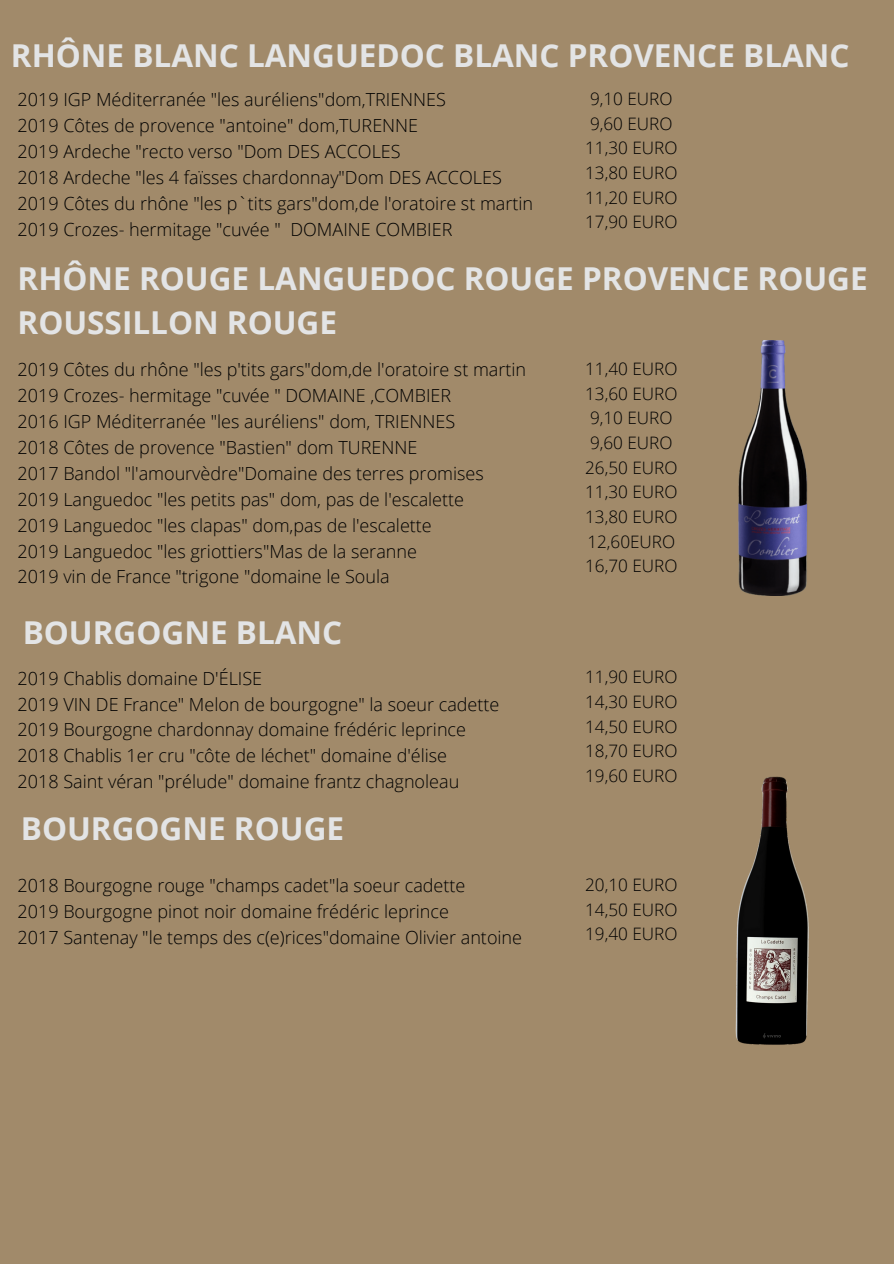
<style>
.page{position:relative;width:894px;height:1264px;background:#fff}
.page>*{position:absolute;margin:0;border:0;box-sizing:border-box;transform-origin:0 0}
.t1{font:700 31.5px/44px "Open Sans";color:#e3e4e5}
.t2{font:300 18px/26px "Open Sans";color:#000}
.t3{font:300 17.1px/24.6px "Open Sans";color:#000}
</style>
<div class="page">
<div style="left:0;top:0;width:893px;height:1263px;background:#a18a6a"></div>
<img style="left:738px;top:340px;width:70px;height:255px">
<img style="left:735px;top:776px;width:74px;height:269px">
<h1 class="t1" style="left:11px;top:33px;width:840px">RHÔNE BLANC LANGUEDOC BLANC PROVENCE BLANC</h1>
<p class="t3" style="left:585px;top:86px;width:94px">9,10 EURO<br>9,60 EURO<br>11,30 EURO<br>13,80 EURO<br>11,20 EURO<br>17,90 EURO</p>
<p class="t2" style="left:18px;top:86px;width:517px">2019 IGP Méditerranée "les auréliens"dom,TRIENNES<br>2019 Côtes de provence "antoine" dom,TURENNE<br>2019 Ardeche "recto verso "Dom DES ACCOLES<br>2018 Ardeche "les 4 faïsses chardonnay"Dom DES ACCOLES 2019 Côtes du rhône "les p`tits gars"dom,de l'oratoire st martin 2019 Crozes- hermitage "cuvée " DOMAINE COMBIER</p>
<h1 class="t1" style="left:18px;top:256px;width:851px">RHÔNE ROUGE LANGUEDOC ROUGE PROVENCE ROUGE<br>ROUSSILLON ROUGE</h1>
<p class="t2" style="left:18px;top:356px;width:510px">2019 Côtes du rhône "les p'tits gars"dom,de l'oratoire st martin 2019 Crozes- hermitage "cuvée " DOMAINE ,COMBIER<br>2016 IGP Méditerranée "les auréliens" dom, TRIENNES<br>2018 Côtes de provence "Bastien" dom TURENNE<br>2017 Bandol "l'amourvèdre"Domaine des terres promises 2019 Languedoc "les petits pas" dom, pas de l'escalette<br>2019 Languedoc "les clapas" dom,pas de l'escalette<br>2019 Languedoc "les griottiers"Mas de la seranne<br>2019 vin de France "trigone "domaine le Soula</p>
<p class="t3" style="left:585px;top:356px;width:94px">11,40 EURO<br>13,60 EURO<br>9,10 EURO<br>9,60 EURO<br>26,50 EURO<br>11,30 EURO<br>13,80 EURO<br>12,60EURO<br>16,70 EURO</p>
<h1 class="t1" style="left:23px;top:610px;width:321px">BOURGOGNE BLANC</h1>
<p class="t2" style="left:18px;top:664px;width:483px">2019 Chablis domaine D'ÉLISE<br>2019 VIN DE France" Melon de bourgogne" la soeur cadette 2019 Bourgogne chardonnay domaine frédéric leprince 2018 Chablis 1er cru "côte de léchet" domaine d'élise<br>2018 Saint véran "prélude" domaine frantz chagnoleau</p>
<p class="t3" style="left:585px;top:664px;width:94px;text-align:justify">11,90 EURO 14,30 EURO 14,50 EURO 18,70 EURO 19,60 EURO</p>
<h1 class="t1" style="left:21px;top:805px;width:325px">BOURGOGNE ROUGE</h1>
<p class="t2" style="left:18px;top:872px;width:506px">2018 Bourgogne rouge "champs cadet"la soeur cadette<br>2019 Bourgogne pinot noir domaine frédéric leprince<br>2017 Santenay "le temps des c(e)rices"domaine Olivier antoine</p>
<p class="t3" style="left:585px;top:872px;width:94px;text-align:justify">20,10 EURO 14,50 EURO 19,40 EURO</p>
</div>
